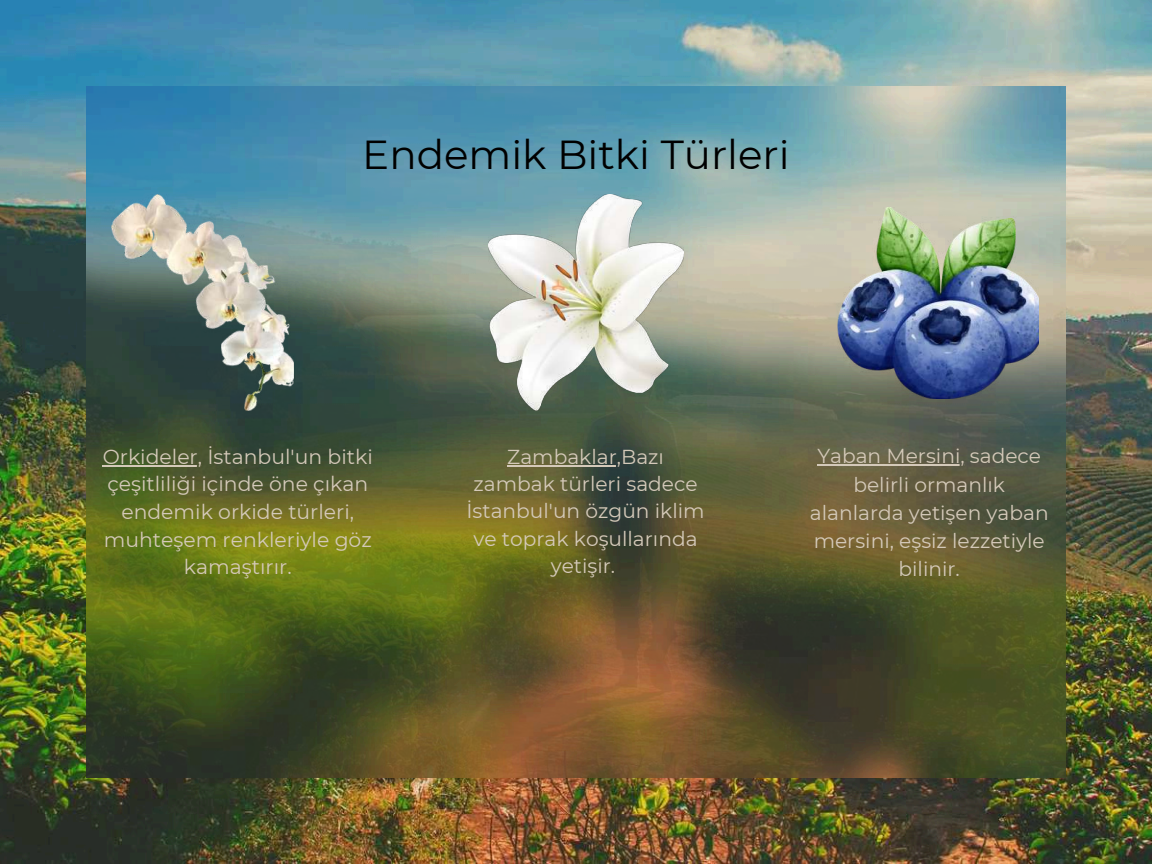
<style>
.page{position:relative;width:1152px;height:864px;background:#fff}
.page>*{position:absolute;margin:0;border:0;box-sizing:border-box;transform-origin:0 0}
.t1{font:40.35px "Montserrat";color:#000}
.t2{font:20.4px/27.8px "Montserrat";color:#d4c9b9;text-align:center}
.t3{font:20.25px/27.5px "Montserrat";color:#d4c9b9;text-align:center}
.t4{font:20.1px/28.2px "Montserrat";color:#d4c9b9;text-align:center}
</style>
<div class="page">
<img style="left:0;top:0;width:1152px;height:863px">
<img style="left:86px;top:86px;width:979px;height:691px">
<img style="left:111px;top:195px;width:183px;height:216px">
<img style="left:489px;top:195px;width:194px;height:216px">
<img style="left:838px;top:207px;width:201px;height:192px">
<hr style="left:103px;top:466px;width:99px;height:1px;background:#d4c9b9">
<hr style="left:507px;top:465px;width:114px;height:2px;background:#d4c9b9">
<hr style="left:817px;top:465px;width:148px;height:1px;background:#d4c9b9">
<h1 class="t1" style="left:362px;top:130px;width:422px">Endemi k Bitki Türleri</h1>
<p class="t2" style="left:103px;top:443px;width:271px">Orkideler, İstanbul'un bitki çeşitli liği içi nde öne çıkan endemi k orkide türleri, muhteşem renkleriyle göz kamaştırır.</p>
<p class="t3" style="left:467px;top:443px;width:240px">Zambaklar,Bazı zambak türleri sadece<br>İstanbul'un özgün iklim ve toprak koşullarında yetişi r.</p>
<p class="t4" style="left:810px;top:442px;width:240px">Yaban Mersi ni, sadece belirli ormanlık alanlarda yetişen yaban mersi ni, eşsiz lezzetiyle bilinir.</p>
</div>
